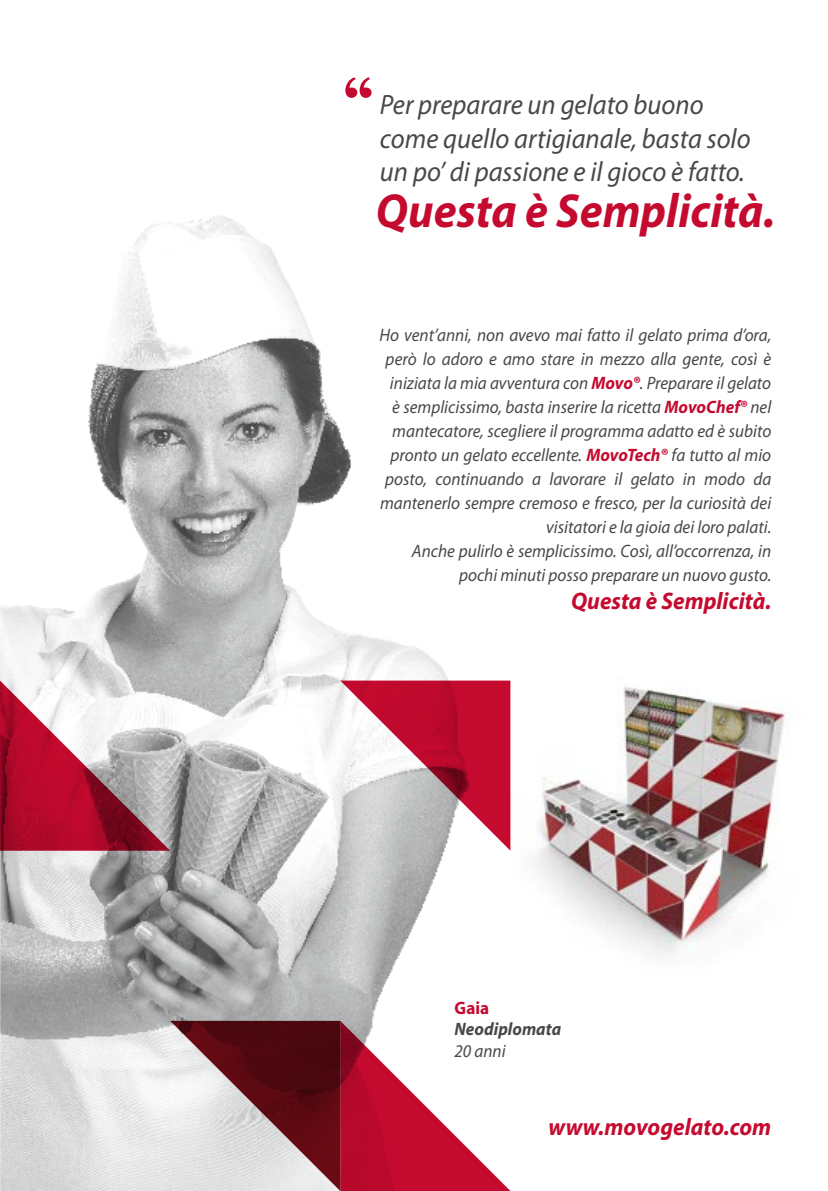
<style>
.page{position:relative;width:828px;height:1191px;background:#fff}
.page>*{position:absolute;margin:0;border:0;box-sizing:border-box;transform-origin:0 0}
.t1{font:700 72px "Aria Text G1";color:#c50a2f;scale:1.1 1}
.t2{font:italic 700 48px "Myriad Pro";color:#c50a2f;scale:.95 1}
.t3{font:italic 28px/33.6px "Myriad Pro";color:#484847;scale:.95 1}
.t4{font:italic 700 24px "Myriad Pro";color:#c50a2f;scale:.95 1}
.t5{font:italic 18px/24px "Myriad Pro";color:#484847;text-align:right;scale:.95 1}
.t6{font:italic 700 18px "Myriad Pro";color:#484847;scale:.95 1}
.t7{font:700 18px "Myriad Pro";color:#c50a2f;scale:.95 1}
.s1{font-weight:700;color:#c50a2f}
</style>
<div class="page">
<img style="left:0;top:216px;width:510px;height:975px">
<img style="left:510px;top:680px;width:275px;height:276px">
<svg style="left:0;top:680px;width:170px;height:170px"></svg>
<svg style="left:170px;top:1020px;width:341px;height:171px"></svg>
<svg style="left:340px;top:680px;width:170px;height:170px"></svg>
<h1 class="t1" style="left:342px;top:64px;width:31px">“</h1>
<h3 class="t3" style="left:380px;top:87px;width:392px">Per preparare un gelato buono come quello artigianale, basta solo un po’ di passione e il gioco è fatto.</h3>
<h2 class="t2" style="left:376px;top:179px;width:422px">Questa è Semplicità.</h2>
<p class="t5" style="left:379px;top:323px;width:414px">Ho vent’anni, non avevo mai fatto il gelato prima d’ora, però lo adoro e amo stare in mezzo alla gente, così è iniziata la mia avventura con <span class="s1">Movo®</span>. Preparare il gelato è semplicissimo, basta inserire la ricetta <span class="s1">MovoChef®</span> nel mantecatore, scegliere il programma adatto ed è subito pronto un gelato eccellente. <span class="s1">MovoTech®</span> fa tutto al mio posto, continuando a lavorare il gelato in modo da mantenerlo sempre cremoso e fresco, per la curiosità dei visitatori e la gioia dei loro palati.<br>Anche pulirlo è semplicissimo. Così, all’occorrenza, in pochi minuti posso preparare un nuovo gusto.</p>
<h3 class="t4" style="left:571px;top:585px;width:212px">Questa è Semplicità.</h3>
<p class="t7" style="left:454px;top:995px;width:38px">Gaia</p>
<p class="t6" style="left:454px;top:1017px;width:114px">Neodiplomata</p>
<p class="t5" style="left:454px;top:1038px;width:55px">20 anni</p>
<h3 class="t4" style="left:548px;top:1110px;width:236px">www.movogelato.com</h3>
</div>
